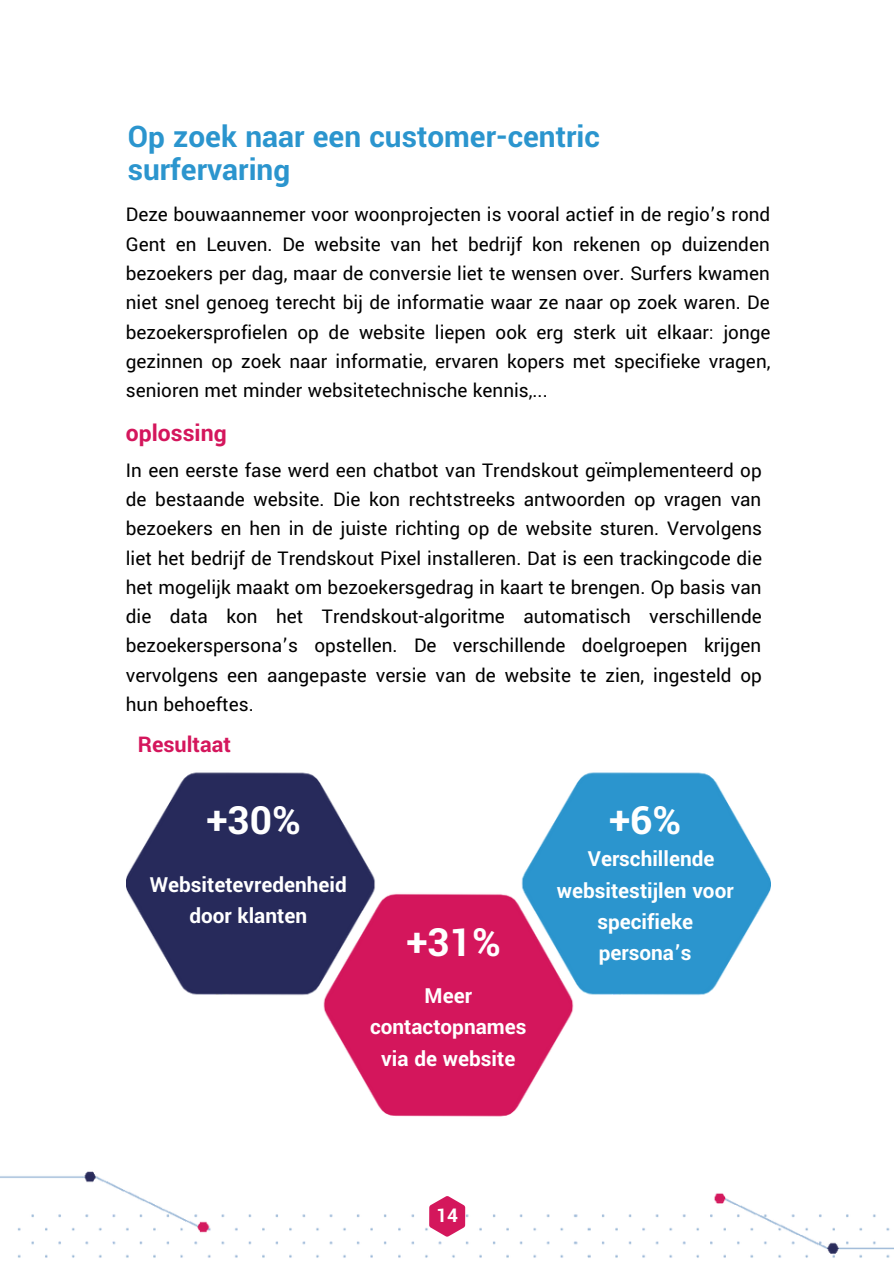
<style>
.page{position:relative;width:894px;height:1264px;background:#fff}
.page>*{position:absolute;margin:0;border:0;box-sizing:border-box;transform-origin:0 0}
.t1{font:700 43.2px "Yantramanav";color:#fff}
.t2{font:700 33px/33.8px "Yantramanav";color:#2b95ce}
.t3{font:700 25.5px "Yantramanav";color:#d4165c}
.t4{font:700 24px "Yantramanav";color:#d4165c}
.t5{font:700 23.1px/31.3px "Yantramanav";color:#fff;text-align:center}
.t6{font:21px/29.2px "Yantramanav";color:#000;text-align:justify}
.t7{font:700 21px "Yantramanav";color:#fff}
</style>
<div class="page">
<img style="left:126px;top:772px;width:644px;height:486px">
<p class="t2" style="left:128px;top:120px;width:473px">Op zoek naar een customer-centric surfervaring</p>
<p class="t6" style="left:126px;top:201px;width:646px">Deze bouwaannemer voor woonprojecten is vooral actief in de regio’s rond Gent en Leuven. De website van het bedrijf kon rekenen op duizenden bezoekers per dag, maar de conversie liet te wensen over. Surfers kwamen niet snel genoeg terecht bij de informatie waar ze naar op zoek waren. De bezoekersprofielen op de website liepen ook erg sterk uit elkaar: jonge gezinnen op zoek naar informatie, ervaren kopers met specifieke vragen, senioren met minder websitetechnische kennis,...</p>
<p class="t3" style="left:126px;top:417px;width:102px">oplossing</p>
<p class="t6" style="left:126px;top:456px;width:637px">In een eerste fase werd een chatbot van Trendskout geïmplementeerd op de bestaande website. Die kon rechtstreeks antwoorden op vragen van bezoekers en hen in de juiste richting op de website sturen. Vervolgens liet het bedrijf de Trendskout Pixel installeren. Dat is een trackingcode die het mogelijk maakt om bezoekersgedrag in kaart te brengen. Op basis van die data kon het Trendskout-algoritme automatisch verschillende bezoekerspersona’s opstellen. De verschillende doelgroepen krijgen vervolgens een aangepaste versie van de website te zien, ingesteld op hun behoeftes.</p>
<p class="t4" style="left:138px;top:729px;width:95px">Resultaat</p>
<p class="t1" style="left:206px;top:793px;width:96px">+30%</p>
<p class="t1" style="left:609px;top:793px;width:74px">+6%</p>
<p class="t5" style="left:150px;top:869px;width:198px">Websitetevredenheid door klanten</p>
<p class="t1" style="left:406px;top:915px;width:96px">+31%</p>
<p class="t5" style="left:370px;top:980px;width:158px">Meer contactopnames via de website</p>
<p class="t5" style="left:556px;top:843px;width:178px">Verschillende websitestijlen voor specifieke</p>
<p class="t5" style="left:598px;top:937px;width:94px">persona’s</p>
<p class="t7" style="left:436px;top:1202px;width:23px">14</p>
</div>
